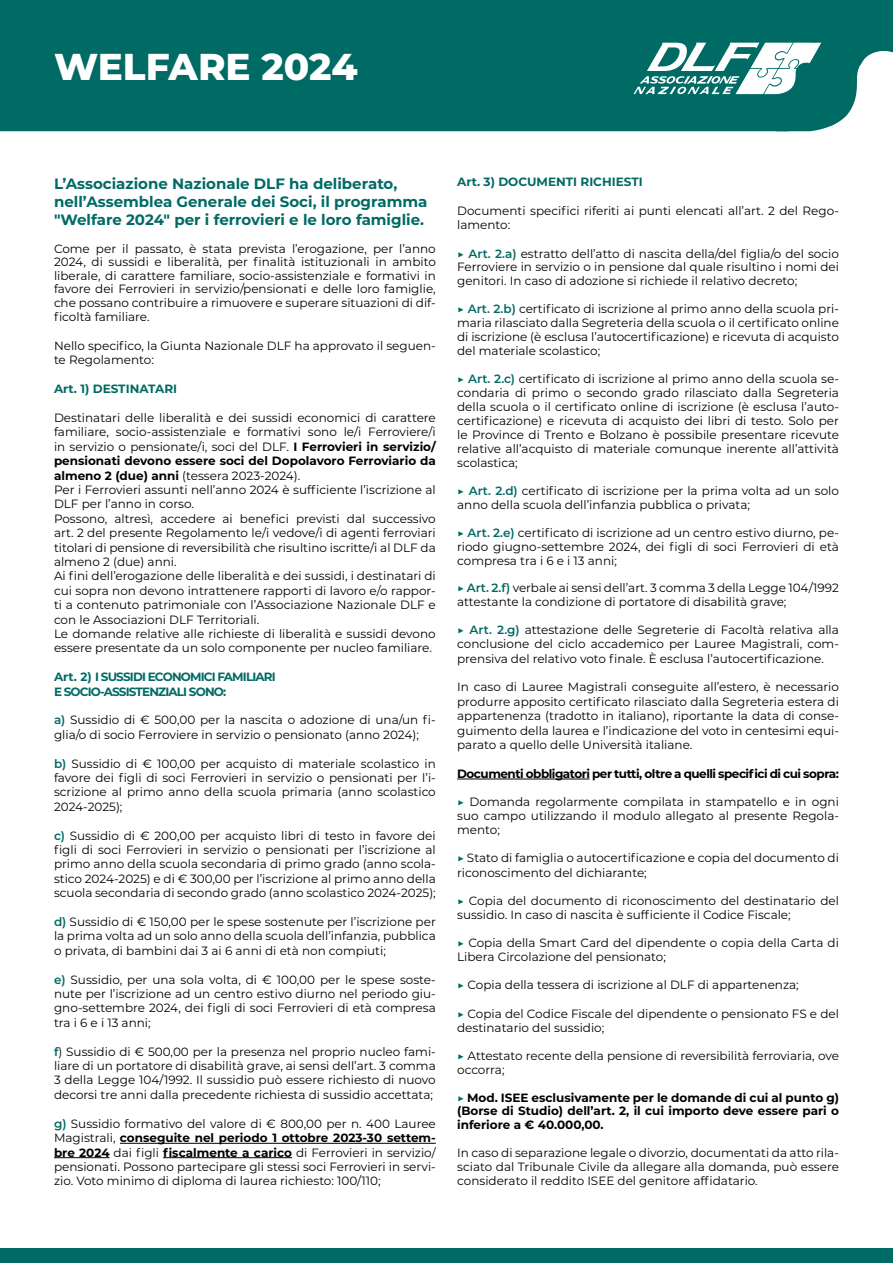
<style>
.page{position:relative;width:893px;height:1263px;background:#fff}
.page>*{position:absolute;margin:0;border:0;box-sizing:border-box;transform-origin:0 0}
.t1{font:800 37.35px "Montserrat";color:#fff}
.t2{font:700 15px/18px "Montserrat";color:#006a65}
.t3{font:12px/14.4px "Montserrat";color:#000;text-align:justify}
.t4{font:700 12px/13.8px "Montserrat";letter-spacing:-.04em;color:#000;text-align:justify}
.t5{font:700 12px/14.4px "Montserrat";letter-spacing:-.07em;color:#006a65}
.t6{font:700 12px "Montserrat";color:#006a65}
.s1{font-weight:700}
.s2{font-weight:600;color:#006a65}
.s3{font-weight:700;color:#006a65}
.s4{color:#006a65}
</style>
<div class="page">
<hr style="left:120px;top:1143px;width:316px;height:1px;background:#000">
<hr style="left:54px;top:1157px;width:56px;height:1px;background:#000">
<hr style="left:163px;top:1157px;width:129px;height:1px;background:#000">
<hr style="left:457px;top:779px;width:133px;height:1px;background:#000">
<div style="left:0;top:0;width:634px;height:131px;background:#006a65"></div>
<svg style="left:634px;top:0;width:259px;height:131px"></svg>
<div style="left:0;top:1249px;width:893px;height:14px;background:#006a65"></div>
<h1 class="t1" style="left:54px;top:39px;width:305px">WELFARE 2024</h1>
<p class="t2" style="left:54px;top:174px;width:375px">L’Associazione Nazionale DLF ha deliberato, nell’Assemblea Generale dei Soci, il programma "Welfare 2024" per i ferrovieri e le loro famiglie.</p>
<p class="t3" style="left:54px;top:241px;width:383px;line-height:13.6px">Come per il passato, è stata prevista l’erogazione, per l’anno 2024, di sussidi e liberalità, per finalità istituzionali in ambito liberale, di carattere familiare, socio-assistenziale e formativi in favore dei Ferrovieri in servizio/pensionati e delle loro famiglie, che possano contribuire a rimuovere e superare situazioni di dif&shy;ficoltà familiare.</p>
<p class="t3" style="left:54px;top:338px;width:383px">Nello specifico, la Giunta Nazionale DLF ha approvato il seguen&shy;te Regolamento:</p>
<p class="t6" style="left:54px;top:380px;width:125px">Art. 1) DESTINATARI</p>
<p class="t3" style="left:54px;top:410px;width:383px;text-align:left">Destinatari delle liberalità e dei sussidi economici di carattere familiare, socio-assistenziale e formativi sono le/i Ferroviere/i in servizio o pensionate/i, soci del DLF. <span class="s1">I Ferrovieri in servizio/ pensionati devono essere soci del Dopolavoro Ferroviario da almeno 2 (due) anni</span> (tessera 2023-2024).<br>Per i Ferrovieri assunti nell’anno 2024 è sufficiente l’iscrizione al DLF per l’anno in corso.<br>Possono, altresì, accedere ai benefici previsti dal successivo art. 2 del presente Regolamento le/i vedove/i di agenti ferroviari titolari di pensione di reversibilità che risultino iscritte/i al DLF da almeno 2 (due) anni.<br>Ai fini dell’erogazione delle liberalità e dei sussidi, i destinatari di cui sopra non devono intrattenere rapporti di lavoro e/o rappor&shy;ti a contenuto patrimoniale con l’Associazione Nazionale DLF e con le Associazioni DLF Territoriali.<br>Le domande relative alle richieste di liberalità e sussidi devono essere presentate da un solo componente per nucleo familiare.</p>
<p class="t5" style="left:54px;top:669px;width:223px">Art. 2) I SUSSIDI ECONOMICI FAMILIARI<br>E SOCIO-ASSISTENZIALI SONO:</p>
<p class="t3" style="left:54px;top:712px;width:383px"><span class="s2">a)</span> Sussidio di € 500,00 per la nascita o adozione di una/un fi&shy;glia/o di socio Ferroviere in servizio o pensionato (anno 2024);</p>
<p class="t3" style="left:54px;top:756px;width:383px"><span class="s2">b)</span> Sussidio di € 100,00 per acquisto di materiale scolastico in favore dei figli di soci Ferrovieri in servizio o pensionati per l’i&shy;scrizione al primo anno della scuola primaria (anno scolastico 2024-2025);</p>
<p class="t3" style="left:54px;top:828px;width:383px"><span class="s2">c)</span> Sussidio di € 200,00 per acquisto libri di testo in favore dei figli di soci Ferrovieri in servizio o pensionati per l’iscrizione al primo anno della scuola secondaria di primo grado (anno scola&shy;stico 2024-2025) e di € 300,00 per l’iscrizione al primo anno della scuola secondaria di secondo grado (anno scolastico 2024-2025);</p>
<p class="t3" style="left:54px;top:914px;width:383px"><span class="s2">d)</span> Sussidio di € 150,00 per le spese sostenute per l’iscrizione per la prima volta ad un solo anno della scuola dell’infanzia, pubblica o privata, di bambini dai 3 ai 6 anni di età non compiuti;</p>
<p class="t3" style="left:54px;top:972px;width:383px"><span class="s2">e)</span> Sussidio, per una sola volta, di € 100,00 per le spese soste&shy;nute per l’iscrizione ad un centro estivo diurno nel periodo giu&shy;gno-settembre 2024, dei figli di soci Ferrovieri di età compresa tra i 6 e i 13 anni;</p>
<p class="t3" style="left:54px;top:1044px;width:383px"><span class="s2">f</span>) Sussidio di € 500,00 per la presenza nel proprio nucleo fami&shy;liare di un portatore di disabilità grave, ai sensi dell’art. 3 comma 3 della Legge 104/1992. Il sussidio può essere richiesto di nuovo decorsi tre anni dalla precedente richiesta di sussidio accettata;</p>
<p class="t3" style="left:54px;top:1116px;width:383px"><span class="s2">g)</span> Sussidio formativo del valore di € 800,00 per n. 400 Lauree Magistrali, <span class="s1">conseguite nel periodo 1 ottobre 2023-30 settem&shy;bre 2024</span> dai figli <span class="s1">fiscalmente a carico</span> di Ferrovieri in servizio/ pensionati. Possono partecipare gli stessi soci Ferrovieri in servi&shy;zio. Voto minimo di diploma di laurea richiesto: 100/110;</p>
<p class="t6" style="left:457px;top:173px;width:187px">Art. 3) DOCUMENTI RICHIESTI</p>
<p class="t3" style="left:457px;top:203px;width:383px">Documenti specifici riferiti ai punti elencati all’art. 2 del Rego&shy;lamento:</p>
<p class="t3" style="left:457px;top:246px;width:383px;line-height:14px"><span class="s3">▶</span> <span class="s2">Art. 2.a)</span> estratto dell’atto di nascita della/del figlia/o del socio Ferroviere in servizio o in pensione dal quale risultino i nomi dei genitori. In caso di adozione si richiede il relativo decreto;</p>
<p class="t3" style="left:457px;top:302px;width:383px;line-height:14px"><span class="s3">▶</span> <span class="s2">Art. 2.b)</span> certificato di iscrizione al primo anno della scuola pri&shy;maria rilasciato dalla Segreteria della scuola o il certificato online di iscrizione (è esclusa l’autocertificazione) e ricevuta di acquisto del materiale scolastico;</p>
<p class="t3" style="left:457px;top:371px;width:383px;line-height:14px"><span class="s3">▶</span> <span class="s2">Art. 2.c)</span> certificato di iscrizione al primo anno della scuola se&shy;condaria di primo o secondo grado rilasciato dalla Segreteria della scuola o il certificato online di iscrizione (è esclusa l’auto&shy;certificazione) e ricevuta di acquisto dei libri di testo. Solo per le Province di Trento e Bolzano è possibile presentare ricevute relative all’acquisto di materiale comunque inerente all’attività scolastica;</p>
<p class="t3" style="left:457px;top:483px;width:383px;line-height:14px"><span class="s3">▶</span> <span class="s2">Art. 2.d)</span> certificato di iscrizione per la prima volta ad un solo anno della scuola dell’infanzia pubblica o privata;</p>
<p class="t3" style="left:457px;top:525px;width:383px;line-height:14px"><span class="s3">▶</span> <span class="s2">Art. 2.e)</span> certificato di iscrizione ad un centro estivo diurno, pe&shy;riodo giugno-settembre 2024, dei figli di soci Ferrovieri di età compresa tra i 6 e i 13 anni;</p>
<p class="t3" style="left:457px;top:581px;width:383px;line-height:14px"><span class="s3">▶</span> <span class="s2">Art. 2.f)</span> verbale ai sensi dell’art. 3 comma 3 della Legge 104/1992 attestante la condizione di portatore di disabilità grave;</p>
<p class="t3" style="left:457px;top:622px;width:383px"><span class="s3">▶</span> <span class="s2">Art. 2.g)</span> attestazione delle Segreterie di Facoltà relativa alla conclusione del ciclo accademico per Lauree Magistrali, com&shy;prensiva del relativo voto finale. È esclusa l’autocertificazione.</p>
<p class="t3" style="left:457px;top:680px;width:383px">In caso di Lauree Magistrali conseguite all’estero, è necessario produrre apposito certificato rilasciato dalla Segreteria estera di appartenenza (tradotto in italiano), riportante la data di conse&shy;guimento della laurea e l’indicazione del voto in centesimi equi&shy;parato a quello delle Università italiane.</p>
<p class="t4" style="left:457px;top:766px;width:383px">Documenti obbligatori per tutti, oltre a quelli specifici di cui sopra:</p>
<p class="t3" style="left:457px;top:794px;width:383px"><span class="s3">▶</span> Domanda regolarmente compilata in stampatello e in ogni suo campo utilizzando il modulo allegato al presente Regola&shy;mento;</p>
<p class="t3" style="left:457px;top:851px;width:383px"><span class="s3">▶</span> Stato di famiglia o autocertificazione e copia del documento di riconoscimento del dichiarante;</p>
<p class="t3" style="left:457px;top:893px;width:383px"><span class="s3">▶</span> Copia del documento di riconoscimento del destinatario del sussidio. In caso di nascita è sufficiente il Codice Fiscale;</p>
<p class="t3" style="left:457px;top:935px;width:383px"><span class="s3">▶</span> Copia della Smart Card del dipendente o copia della Carta di<br>Libera Circolazione del pensionato;</p>
<p class="t3" style="left:457px;top:977px;width:343px"><span class="s3">▶</span> Copia della tessera di iscrizione al DLF di appartenenza;</p>
<p class="t3" style="left:457px;top:1006px;width:383px"><span class="s3">▶</span> Copia del Codice Fiscale del dipendente o pensionato FS e del destinatario del sussidio;</p>
<p class="t3" style="left:457px;top:1048px;width:383px"><span class="s3">▶</span> Attestato recente della pensione di reversibilità ferroviaria, ove occorra;</p>
<p class="t4" style="left:457px;top:1090px;width:383px"><span class="s4">▶</span> Mod. ISEE esclusivamente per le domande di cui al punto g) (Borse di Studio) dell’art. 2, il cui importo deve essere pari o inferiore a € 40.000,00.</p>
<p class="t3" style="left:457px;top:1145px;width:383px">In caso di separazione legale o divorzio, documentati da atto rila&shy;sciato dal Tribunale Civile da allegare alla domanda, può essere considerato il reddito ISEE del genitore affidatario.</p>
</div>
